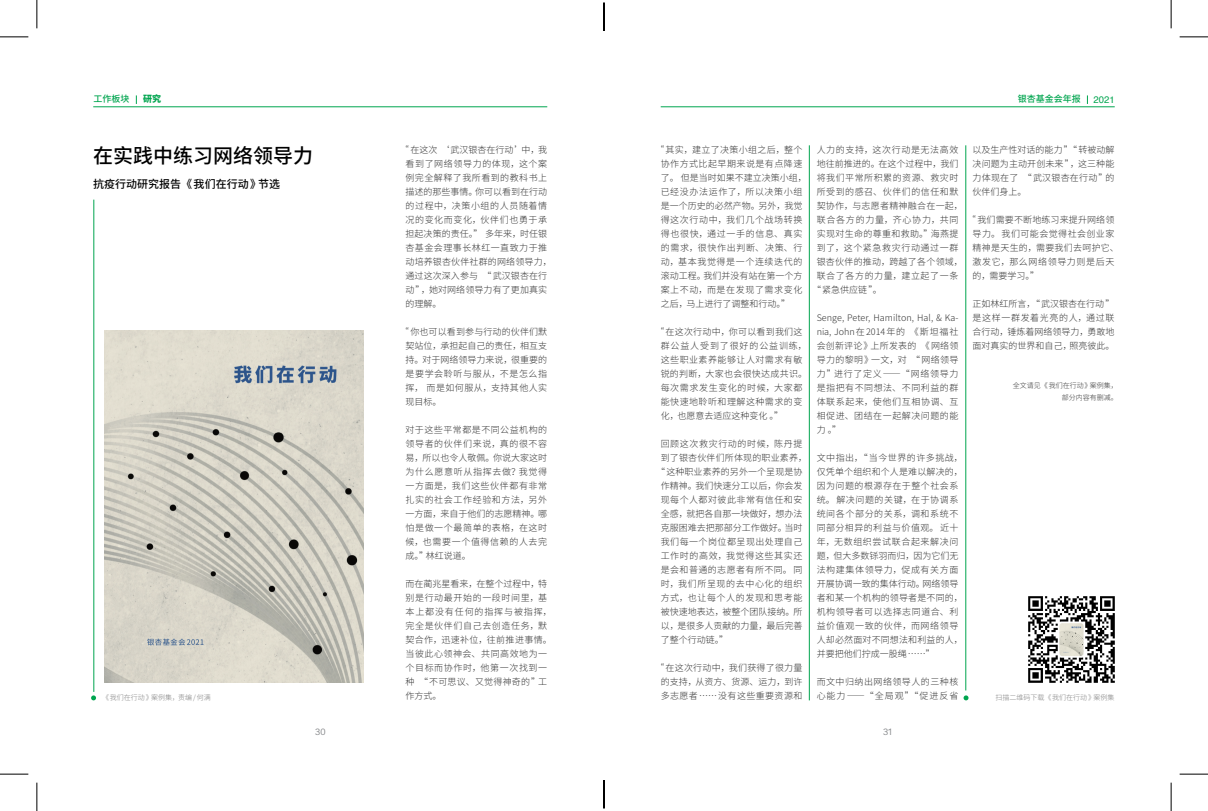
<style>
.page{position:relative;width:1208px;height:811px;background:#fff}
.page>*{position:absolute;margin:0;border:0;box-sizing:border-box;transform-origin:0 0}
.t1{font:500 20px "Noto Sans CJ Ksc";color:#000}
.t2{font:500 11px "Noto Sans CJ Ksc";color:#000}
.t3{font:9.5px "Helvetica";color:#00a54f}
.t4{font:300 9px/14px "Noto Sans CJ Ksc";letter-spacing:.055em;color:#333;text-align:justify}
.t5{font:300 9px/14px "Noto Sans CJ Ksc";letter-spacing:.02em;color:#333}
.t6{font:300 9px/14px "Noto Sans CJ Ksc";letter-spacing:.03em;color:#333}
.t7{font:300 9px "Noto Sans CJ Ksc";color:#333}
.t8{font:300 9px "Noto Sans CJ Ksc";letter-spacing:.01em;color:#333}
.t9{font:300 9px "Noto Sans CJ Ksc";letter-spacing:.085em;color:#333}
.t10{font:500 9px "Noto Sans CJ Ksc";color:#00a54f}
.t11{font:9px "FZJUNH ZHUNJW GB1 0";color:#818386;scale:1.11 1}
.t12{font:900 9px "Noto Sans CJ Ksc";color:#00a54f}
.t13{font:300 7px "Noto Sans CJ Ksc";color:#808080}
.t14{font:300 7px "Noto Sans CJ Ksc";color:#333}
</style>
<div class="page">
<img style="left:104px;top:330px;width:259px;height:352px">
<hr style="left:94px;top:200px;width:1px;height:492px;background:#00a54f">
<hr style="left:93px;top:107px;width:454px;height:1px;background:#00a54f">
<svg style="left:91px;top:695px;width:5px;height:5px"></svg>
<img style="left:1028px;top:596px;width:86px;height:86px">
<hr style="left:809px;top:145px;width:1px;height:555px;background:#00a54f">
<hr style="left:660px;top:107px;width:454px;height:1px;background:#00a54f">
<hr style="left:965px;top:145px;width:1px;height:545px;background:#00a54f">
<svg style="left:963px;top:695px;width:5px;height:5px"></svg>
<svg style="left:0;top:37px;width:28px;height:1px"></svg>
<svg style="left:1179px;top:37px;width:29px;height:1px"></svg>
<svg style="left:0;top:774px;width:28px;height:1px"></svg>
<svg style="left:1179px;top:774px;width:29px;height:1px"></svg>
<svg style="left:37px;top:0;width:1px;height:28px"></svg>
<svg style="left:37px;top:782px;width:1px;height:29px"></svg>
<svg style="left:1170px;top:0;width:2px;height:28px"></svg>
<svg style="left:1170px;top:782px;width:2px;height:29px"></svg>
<svg style="left:603px;top:3px;width:2px;height:28px"></svg>
<svg style="left:603px;top:780px;width:2px;height:28px"></svg>
<p class="t10" style="left:94px;top:94px;width:37px">工作板块</p>
<p class="t12" style="left:143px;top:94px;width:19px">研究</p>
<p class="t10" style="left:1018px;top:94px;width:64px">银杏基金会年报</p>
<p class="t3" style="left:1093px;top:92px;width:23px">2021</p>
<p class="t1" style="left:93px;top:144px;width:222px">在实践中练习网络领导力</p>
<p class="t2" style="left:93px;top:177px;width:189px">抗疫行动研究报告《我们在行动》节选</p>
<p class="t13" style="left:102px;top:693px;width:110px">《我们在行动》案例集，责编 /何满</p>
<p class="t5" style="left:405px;top:142px;width:148px">“在这次 ‘武汉银杏在行动’中，我看到了网络领导力的体现，这个案例完全解释了我所看到的教科书上描述的那些事情。你可以看到在行动的过程中，决策小组的人员随着情况的变化而变化，伙伴们也勇于承担起决策的责任。” 多年来，时任银杏基金会理事长林红一直致力于推动培养银杏伙伴社群的网络领导力，通过这次深入参与 “武汉银杏在行动”，她对网络领导力有了更加真实的理解。</p>
<p class="t4" style="left:405px;top:324px;width:143px">“你也可以看到参与行动的伙伴们默契站位，承担起自己的责任，相互支持。对于网络领导力来说，很重要的是要学会聆听与服从，不是怎么指挥，而是如何服从，支持其他人实现目标。</p>
<p class="t4" style="left:405px;top:422px;width:143px">对于这些平常都是不同公益机构的领导者的伙伴们来说，真的很不容易，所以也令人敬佩。你说大家这时为什么愿意听从指挥去做？我觉得一方面是，我们这些伙伴都有非常扎实的社会工作经验和方法，另外一方面，来自于他们的志愿精神。哪怕是做一个最简单的表格，在这时候，也需要一个值得信赖的人去完成。”林红说道。</p>
<p class="t4" style="left:405px;top:576px;width:148px;text-align:left">而在蔺兆星看来，在整个过程中，特别是行动最开始的一段时间里，基本上都没有任何的指挥与被指挥，完全是伙伴们自己去创造任务，默契合作，迅速补位，往前推进事情。当彼此心领神会、共同高效地为一个目标而协作时，他第一次找到一种 “不可思议、又觉得神奇的”工作方式。</p>
<p class="t4" style="left:660px;top:143px;width:148px;text-align:left">“其实，建立了决策小组之后，整个协作方式比起早期来说是有点降速了。但是当时如果不建立决策小组，已经没办法运作了，所以决策小组是一个历史的必然产物。另外，我觉得这次行动中，我们几个战场转换得也很快，通过一手的信息、真实的需求，很快作出判断、决策、行动，基本我觉得是一个连续迭代的滚动工程。我们并没有站在第一个方案上不动，而是在发现了需求变化之后，马上进行了调整和行动。”</p>
<p class="t4" style="left:660px;top:325px;width:148px;text-align:left">“在这次行动中，你可以看到我们这群公益人受到了很好的公益训练，这些职业素养能够让人对需求有敏锐的判断，大家也会很快达成共识。每次需求发生变化的时候，大家都能快速地聆听和理解这种需求的变化，也愿意去适应这种变化。”</p>
<p class="t4" style="left:660px;top:437px;width:143px">回顾这次救灾行动的时候，陈丹提</p>
<p class="t5" style="left:660px;top:451px;width:148px">到了银杏伙伴们所体现的职业素养，</p>
<p class="t8" style="left:656px;top:467px;width:148px">“这种职业素养的另外一个呈现是协</p>
<p class="t7" style="left:660px;top:481px;width:143px">作精神。我们快速分工以后，你会发</p>
<p class="t4" style="left:660px;top:493px;width:143px">现每个人都对彼此非常有信任和安</p>
<p class="t7" style="left:660px;top:509px;width:143px">全感，就把各自那一块做好，想办法</p>
<p class="t7" style="left:660px;top:523px;width:143px">克服困难去把那部分工作做好。当时</p>
<p class="t4" style="left:660px;top:535px;width:143px">我们每一个岗位都呈现出处理自己</p>
<p class="t4" style="left:660px;top:549px;width:143px">工作时的高效，我觉得这些其实还</p>
<p class="t4" style="left:660px;top:563px;width:143px">是会和普通的志愿者有所不同。同</p>
<p class="t4" style="left:660px;top:577px;width:143px">时，我们所呈现的去中心化的组织</p>
<p class="t4" style="left:660px;top:591px;width:143px">方式，也让每个人的发现和思考能</p>
<p class="t7" style="left:660px;top:607px;width:143px">被快速地表达，被整个团队接纳。所</p>
<p class="t7" style="left:660px;top:621px;width:143px">以，是很多人贡献的力量，最后完善</p>
<p class="t4" style="left:660px;top:633px;width:69px">了整个行动链。”</p>
<p class="t4" style="left:660px;top:661px;width:143px">“在这次行动中，我们获得了很力量的支持，从资方、货源、运力，到许多志愿者……没有这些重要资源和</p>
<p class="t4" style="left:816px;top:143px;width:143px">人力的支持，这次行动是无法高效</p>
<p class="t7" style="left:816px;top:159px;width:143px">地往前推进的。在这个过程中，我们</p>
<p class="t4" style="left:816px;top:171px;width:143px">将我们平常所积累的资源、救灾时</p>
<p class="t4" style="left:816px;top:185px;width:143px">所受到的感召、伙伴们的信任和默</p>
<p class="t6" style="left:816px;top:199px;width:148px">契协作，与志愿者精神融合在一起，</p>
<p class="t9" style="left:816px;top:215px;width:143px">联合各方的力量，齐心协力，共同</p>
<p class="t4" style="left:816px;top:227px;width:143px">实现对生命的尊重和救助。”海燕提</p>
<p class="t4" style="left:816px;top:241px;width:143px">到了，这个紧急救灾行动通过一群</p>
<p class="t6" style="left:816px;top:255px;width:148px">银杏伙伴的推动，跨越了各个领域，</p>
<p class="t4" style="left:816px;top:269px;width:143px">联合了各方的力量，建立起了一条</p>
<p class="t4" style="left:812px;top:283px;width:71px">“紧急供应链”。</p>
<p class="t4" style="left:816px;top:311px;width:143px">Senge, Peter, Hamilton, Hal, &amp; Ka&shy;nia, John在2014年的《斯坦福社会创新评论》上所发表的《网络领导力的黎明》一文，对 “网络领导力”进行了定义—— “网络领导力是指把有不同想法、不同利益的群体联系起来，使他们互相协调、互相促进、团结在一起解决问题的能力。”</p>
<p class="t4" style="left:816px;top:451px;width:148px;text-align:left">文中指出，“当今世界的许多挑战，仅凭单个组织和个人是难以解决的，因为问题的根源存在于整个社会系统。解决问题的关键，在于协调系统间各个部分的关系，调和系统不同部分相异的利益与价值观。近十年，无数组织尝试联合起来解决问题，但大多数铩羽而归，因为它们无法构建集体领导力，促成有关方面开展协调一致的集体行动。网络领导者和某一个机构的领导者是不同的，机构领导者可以选择志同道合、利益价值观一致的伙伴，而网络领导人却必然面对不同想法和利益的人，并要把他们拧成一股绳……”</p>
<p class="t4" style="left:816px;top:675px;width:143px">而文中归纳出网络领导人的三种核心能力—— “全局观”“促进反省</p>
<p class="t4" style="left:972px;top:143px;width:143px">以及生产性对话的能力”“转被动解决问题为主动开创未来”，这三种能力体现在了 “武汉银杏在行动”的伙伴们身上。</p>
<p class="t6" style="left:972px;top:213px;width:148px">“我们需要不断地练习来提升网络领导力。我们可能会觉得社会创业家精神是天生的，需要我们去呵护它、激发它，那么网络领导力则是后天的，需要学习。”</p>
<p class="t4" style="left:972px;top:297px;width:143px">正如林红所言，“武汉银杏在行动”是这样一群发着光亮的人，通过联合行动，锤炼着网络领导力，勇敢地面对真实的世界和自己，照亮彼此。</p>
<p class="t14" style="left:1013px;top:381px;width:107px">全文请见《我们在行动》案例集，</p>
<p class="t14" style="left:1062px;top:393px;width:57px">部分内容有删减。</p>
<p class="t13" style="left:995px;top:693px;width:121px">扫描二维码下载《我们在行动》案例集</p>
<p class="t11" style="left:315px;top:726px;width:11px">30</p>
<p class="t11" style="left:883px;top:726px;width:10px">31</p>
</div>
